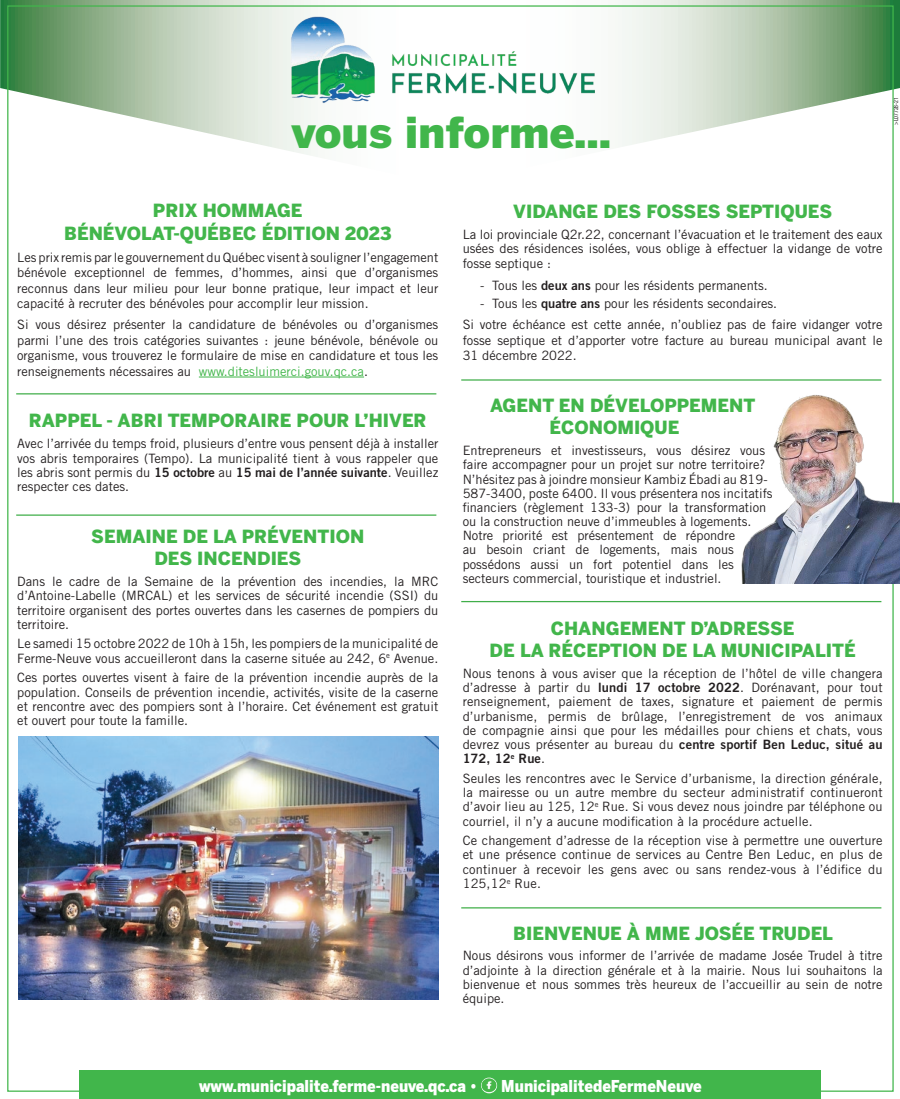
<style>
.page{position:relative;width:900px;height:1099px;background:#fff}
.page>*{position:absolute;margin:0;border:0;box-sizing:border-box;transform-origin:0 0}
.t1{font:900 42.25px "Benton Sans";color:#41b64b}
.t2{font:900 18px/22.6px "Benton Sans";color:#42b64b;text-align:center}
.t3{font:900 16.25px "Benton Sans";color:#fff;scale:.9 1}
.t4{font:12.88px/14.1px "Trade Gothic LT Std";color:#231f20;text-align:justify}
.t5{font:12.88px "Trade Gothic LT Std Bd 2";letter-spacing:.01em;color:#231f20}
.t6{font:condensed 6.25px "Helvetica Neue LT Std";color:#231f20;scale:.93 1}
.s1{color:#42b64b}
.s2{font-family:"Trade Gothic LT Std Bd 2"}
.s3{font-family:"Trade Gothic LT Std"}
</style>
<div class="page">
<svg style="left:0;top:0;width:900px;height:156px"></svg>
<img style="left:287px;top:13px;width:318px;height:98px">
<hr style="left:199px;top:376px;width:165px;height:1px;background:#42b64b">
<hr style="left:16px;top:393px;width:420px;height:1px;background:#40ae49">
<hr style="left:461px;top:379px;width:420px;height:1px;background:#40ae49">
<hr style="left:461px;top:600px;width:420px;height:2px;background:#40ae49">
<hr style="left:461px;top:906px;width:420px;height:2px;background:#40ae49">
<hr style="left:16px;top:514px;width:420px;height:1px;background:#40ae49">
<div style="left:80px;top:1069px;width:741px;height:29px;background:#41b64b"></div>
<img style="left:481px;top:1077px;width:16px;height:15px;border-radius:8px">
<img style="left:18px;top:736px;width:420px;height:262px">
<img style="left:741px;top:383px;width:159px;height:200px">
<h1 class="t1" style="left:292px;top:107px;width:321px">vous informe...</h1>
<p class="t6" style="left:892px;top:125px;width:31px;rotate:-90deg">&gt;L07728-21</p>
<h2 class="t2" style="left:64px;top:199px;width:329px">PRIX HOMMAGE<br>BÉNÉVOLAT-QUÉBEC ÉDITION 2023</h2>
<p class="t4" style="left:17px;top:249px;width:423px;line-height:15.5px">Les prix remis par le gouvernement du Québec visent à souligner l’engagement bénévole exceptionnel de femmes, d’hommes, ainsi que d’organismes reconnus dans leur milieu pour leur bonne pratique, leur impact et leur capacité à recruter des bénévoles pour accomplir leur mission.</p>
<p class="t4" style="left:17px;top:317px;width:423px;line-height:15.5px">Si vous désirez présenter la candidature de bénévoles ou d’organismes parmi l’une des trois catégories suivantes : jeune bénévole, bénévole ou organisme, vous trouverez le formulaire de mise en candidature et tous les renseignements nécessaires au <span class="s1">www.ditesluimerci.gouv.qc.ca</span>.</p>
<h2 class="t2" style="left:29px;top:409px;width:399px">RAPPEL - ABRI TEMPORAIRE POUR L’HIVER</h2>
<p class="t4" style="left:17px;top:436px;width:423px">Avec l’arrivée du temps froid, plusieurs d’entre vous pensent déjà à installer vos abris temporaires (Tempo). La municipalité tient à vous rappeler que les abris sont permis du <span class="s2">15 octobre</span> au <span class="s2">15 mai de l’année suivante</span>. Veuillez respecter ces dates.</p>
<h2 class="t2" style="left:91px;top:524px;width:274px">SEMAINE DE LA PRÉVENTION<br>DES INCENDIES</h2>
<p class="t4" style="left:17px;top:574px;width:423px">Dans le cadre de la Semaine de la prévention des incendies, la MRC d’Antoine-Labelle (MRCAL) et les services de sécurité incendie (SSI) du territoire organisent des portes ouvertes dans les casernes de pompiers du territoire.</p>
<p class="t4" style="left:17px;top:636px;width:423px">Le samedi 15 octobre 2022 de 10h à 15h, les pompiers de la municipalité de<br>Ferme-Neuve vous accueilleront dans la caserne située au 242, 6<sup>e</sup> Avenue.</p>
<p class="t4" style="left:17px;top:670px;width:423px">Ces portes ouvertes visent à faire de la prévention incendie auprès de la population. Conseils de prévention incendie, activités, visite de la caserne et rencontre avec des pompiers sont à l’horaire. Cet événement est gratuit et ouvert pour toute la famille.</p>
<h2 class="t2" style="left:513px;top:200px;width:321px">VIDANGE DES FOSSES SEPTIQUES</h2>
<p class="t4" style="left:463px;top:227px;width:422px">La loi provinciale Q2r.22, concernant l’évacuation et le traitement des eaux usées des résidences isolées, vous oblige à effectuer la vidange de votre</p>
<p class="t4" style="left:463px;top:256px;width:90px">fosse septique :</p>
<p class="t4" style="left:480px;top:278px;width:289px">- Tous les <span class="s2">deux ans</span> pour les résidents permanents.</p>
<p class="t4" style="left:463px;top:292px;width:422px;line-height:21.2px;text-indent:17px">- Tous les <span class="s2">quatre ans</span> pour les résidents secondaires.<br>Si votre échéance est cette année, n’oubliez pas de faire vidanger votre</p>
<p class="t4" style="left:463px;top:332px;width:421px;line-height:15.5px">fosse septique et d’apporter votre facture au bureau municipal avant le<br>31 décembre 2022.</p>
<h2 class="t2" style="left:550px;top:393px;width:207px;text-align:left;text-indent:-60px">AGENT EN DÉVELOPPEMENT<br>ÉCONOMIQUE</h2>
<p class="t4" style="left:463px;top:443px;width:312px;text-align:left">Entrepreneurs et investisseurs, vous désirez vous faire accompagner pour un projet sur notre territoire?<br>N’hésitez pas à joindre monsieur Kambiz Ébadi au 819- 587-3400, poste 6400. Il vous présentera nos incitatifs financiers (règlement 133-3) pour la transformation ou la construction neuve d’immeubles à logements.<br>Notre priorité est présentement de répondre<br>au besoin criant de logements, mais nous possédons aussi un fort potentiel dans les secteurs commercial, touristique et industriel.</p>
<h2 class="t2" style="left:490px;top:616px;width:368px">CHANGEMENT D’ADRESSE<br>DE LA RÉCEPTION DE LA MUNICIPALITÉ</h2>
<p class="t4" style="left:463px;top:666px;width:422px">Nous tenons à vous aviser que la réception de l’hôtel de ville changera d’adresse à partir du <span class="s2">lundi 17 octobre 2022</span>. Dorénavant, pour tout renseignement, paiement de taxes, signature et paiement de permis d’urbanisme, permis de brûlage, l’enregistrement de vos animaux de compagnie ainsi que pour les médailles pour chiens et chats, vous devrez vous présenter au bureau du <span class="s2">centre sportif Ben Leduc, situé au</span></p>
<p class="t5" style="left:463px;top:750px;width:84px">172, 12<sup>e</sup> Rue<span class="s3">.</span></p>
<p class="t4" style="left:463px;top:770px;width:422px">Seules les rencontres avec le Service d’urbanisme, la direction générale, la mairesse ou un autre membre du secteur administratif continueront d’avoir lieu au 125, 12<sup>e</sup> Rue. Si vous devez nous joindre par téléphone ou courriel, il n’y a aucune modification à la procédure actuelle.</p>
<p class="t4" style="left:463px;top:833px;width:422px">Ce changement d’adresse de la réception vise à permettre une ouverture et une présence continue de services au Centre Ben Leduc, en plus de continuer à recevoir les gens avec ou sans rendez-vous à l’édifice du 125,12<sup>e</sup> Rue.</p>
<h2 class="t2" style="left:513px;top:921px;width:322px">BIENVENUE À MME JOSÉE TRUDEL</h2>
<p class="t4" style="left:463px;top:948px;width:422px">Nous désirons vous informer de l’arrivée de madame Josée Trudel à titre d’adjointe à la direction générale et à la mairie. Nous lui souhaitons la bienvenue et nous sommes très heureux de l’accueillir au sein de notre équipe.</p>
<p class="t3" style="left:199px;top:1075px;width:310px">www.municipalite.ferme-neuve.qc.ca •</p>
<p class="t3" style="left:501px;top:1075px;width:224px">MunicipalitedeFermeNeuve</p>
</div>
